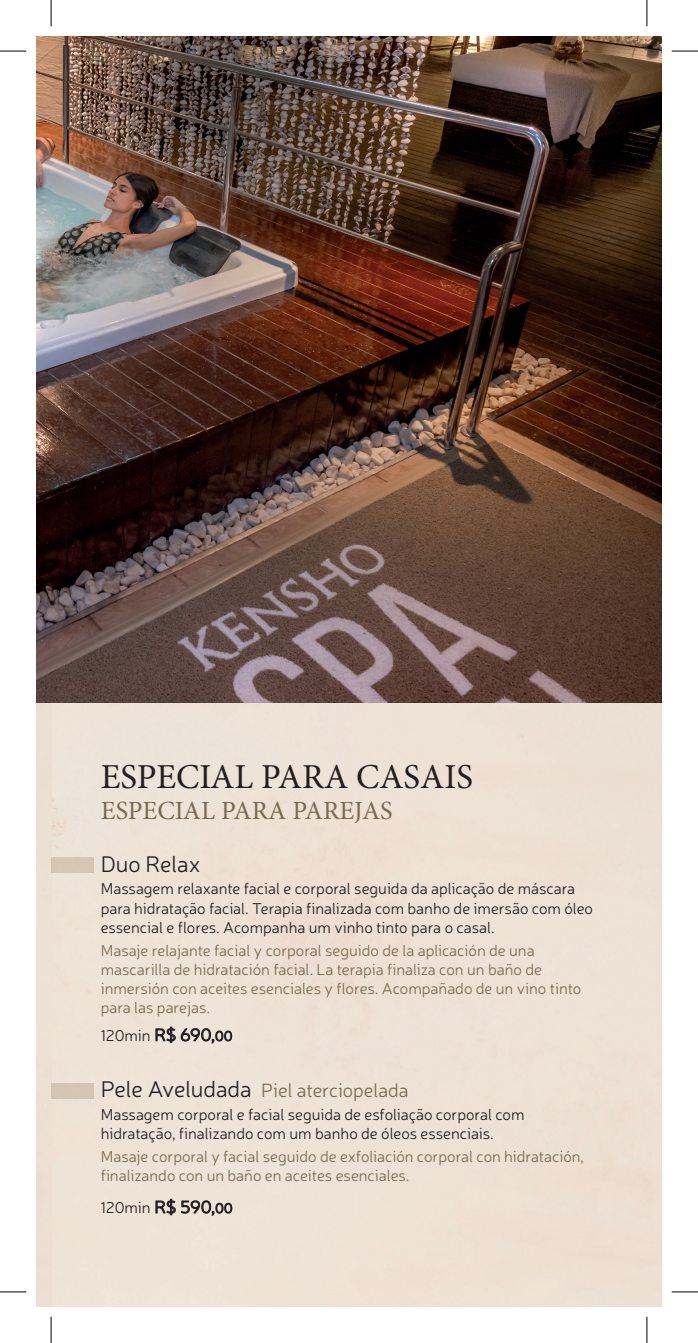
<style>
.page{position:relative;width:698px;height:1343px;background:#fff}
.page>*{position:absolute;margin:0;border:0;box-sizing:border-box;transform-origin:0 0}
.t1{font:35px "Minion Pro";color:#231f20}
.t2{font:26.25px "Minion Pro";letter-spacing:-.035em;color:#796b52}
.t3{font:300 22.75px "Neris";color:#231f20}
.t4{font:300 19.25px "Neris";color:#796b52}
.t5{font:300 15.75px/19.2px "Neris";color:#231f20}
.t6{font:300 15.75px/19.2px "Neris";color:#796b52}
.s1{font-size:17.5px}
.s2{font-size:14px}
.s3{font-size:22.75px;color:#231f20}
</style>
<div class="page">
<div style="left:36px;top:702px;width:625px;height:604px;background:#eee2d5"></div>
<img style="left:36px;top:36px;width:625px;height:666px">
<div style="left:51px;top:857px;width:42px;height:16px;background:#d4c6b6"></div>
<div style="left:51px;top:1082px;width:42px;height:16px;background:#d4c6b5"></div>
<svg style="left:156px;top:1026px;width:19px;height:16px"></svg>
<svg style="left:181px;top:1028px;width:51px;height:15px"></svg>
<svg style="left:156px;top:1198px;width:19px;height:16px"></svg>
<svg style="left:181px;top:1200px;width:51px;height:15px"></svg>
<svg style="left:0;top:51px;width:26px;height:1px"></svg>
<svg style="left:671px;top:51px;width:26px;height:1px"></svg>
<svg style="left:0;top:1291px;width:26px;height:1px"></svg>
<svg style="left:671px;top:1291px;width:26px;height:1px"></svg>
<svg style="left:51px;top:0;width:1px;height:26px"></svg>
<svg style="left:51px;top:1316px;width:1px;height:26px"></svg>
<svg style="left:646px;top:0;width:1px;height:26px"></svg>
<svg style="left:646px;top:1316px;width:1px;height:26px"></svg>
<h1 class="t1" style="left:101px;top:753px;width:202px">ESPECIAL PARA</h1>
<h1 class="t1" style="left:356px;top:753px;width:118px">CASAIS</h1>
<h2 class="t2" style="left:101px;top:793px;width:152px">ESPECIAL PARA</h2>
<h2 class="t2" style="left:292px;top:793px;width:30px">PARE</h2>
<h2 class="t2" style="left:354px;top:793px;width:40px">JAS</h2>
<h3 class="t3" style="left:101px;top:849px;width:101px">Duo Relax</h3>
<p class="t5" style="left:101px;top:878px;width:493px">Massagem relaxante facial e corporal seguida da aplicação de máscara para hidratação facial. Terapia finalizada com banho de imersão com óleo essencial e flores. Acompanha um vinho tinto para o casal.</p>
<p class="t6" style="left:101px;top:940px;width:482px">Masaje relajante facial y corporal seguido de la aplicación de una mascarilla de hidratación facial. La terapia finaliza con un baño de inmersión con aceites esenciales y flores. Acompañado de un vino tinto para las parejas.</p>
<p class="t5" style="left:101px;top:1025px;width:133px">120min <span class="s1">R$ 690,</span><span class="s2">00</span></p>
<p class="t4" style="left:101px;top:1078px;width:309px"><span class="s3">Pele Aveludada</span> Piel aterciopelada</p>
<p class="t5" style="left:101px;top:1104px;width:425px">Massagem corporal e facial seguida de esfoliação corporal com hidratação, finalizando com um banho de óleos essenciais.</p>
<p class="t6" style="left:101px;top:1146px;width:484px">Masaje corporal y facial seguido de exfoliación corporal con hidratación, finalizando con un baño en aceites esenciales.</p>
<p class="t5" style="left:101px;top:1197px;width:133px">120min <span class="s1">R$ 590,</span><span class="s2">00</span></p>
</div>
